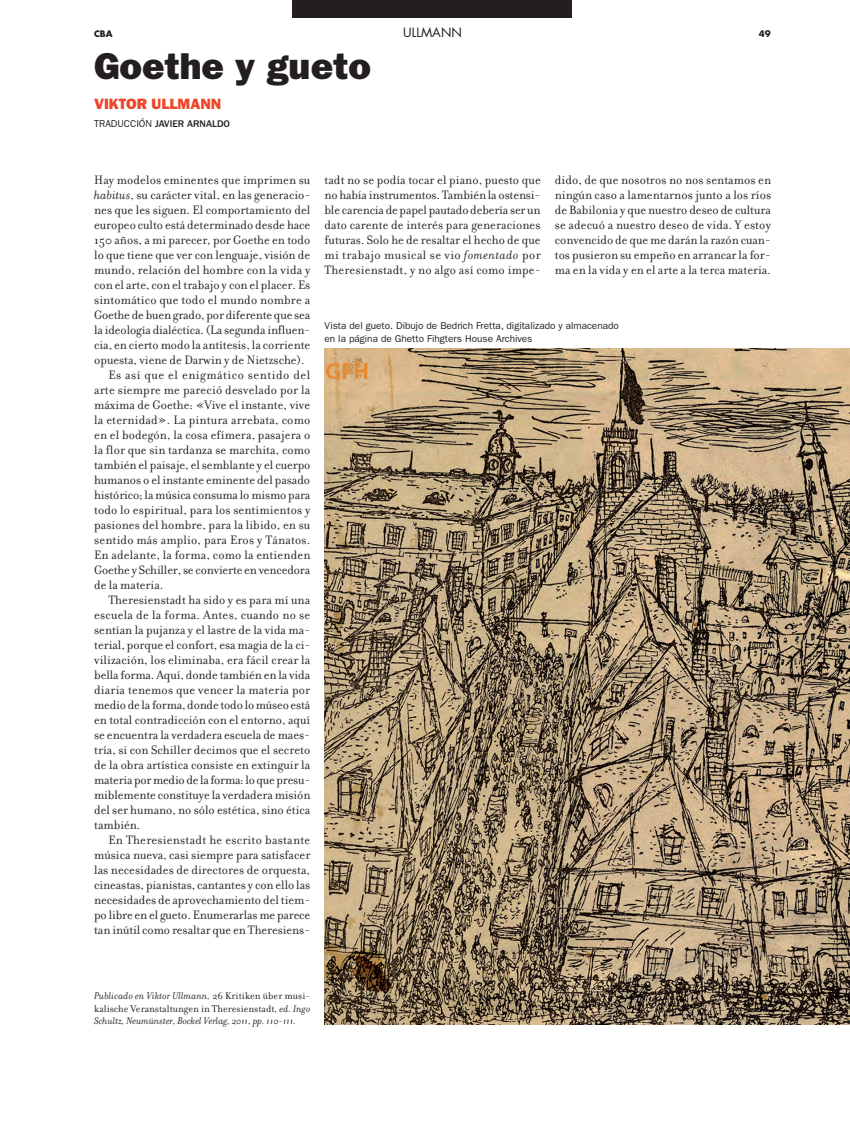
<style>
.page{position:relative;width:850px;height:1134px;background:#fff}
.page>*{position:absolute;margin:0;border:0;box-sizing:border-box;transform-origin:0 0}
.t1{font:37.5px "ITC Franklin Gothic Std Hvy";color:#231f20}
.t2{font:15px "ITC Franklin Gothic Std Hvy";color:#ed472b}
.t3{font:13.12px/15px "Filosofia";color:#231f20;text-align:justify}
.t4{font:13.12px "Filosofia";letter-spacing:.02em;color:#231f20}
.t5{font:13.12px "Filosofia";letter-spacing:.04em;color:#231f20}
.t6{font:12.5px "Futura";color:#231f20}
.t7{font:italic 10.62px/12.5px "Filosofia";letter-spacing:-.005em;color:#231f20;text-align:justify}
.t8{font:10px/12.1px "ITC Franklin Gothic Std";color:#231f20}
.t9{font:500 10px "ITC Franklin Gothic Std";color:#231f20}
.t10{font:700 8.75px "Futura";color:#231f20}
.s1{font-weight:400}
.s2{font-style:italic}
.s3{font-style:normal}
</style>
<div class="page">
<div style="left:292px;top:0;width:280px;height:18px;background:#231f20"></div>
<img style="left:324px;top:349px;width:526px;height:675px">
<p class="t10" style="left:94px;top:28px;width:20px">CBA</p>
<p class="t6" style="left:403px;top:24px;width:60px">ULLMANN</p>
<p class="t10" style="left:759px;top:28px;width:13px">49</p>
<h1 class="t1" style="left:94px;top:44px;width:278px">Goethe y gueto</h1>
<p class="t2" style="left:94px;top:95px;width:129px">Viktor Ullmann</p>
<p class="t8" style="left:94px;top:117px;width:12px">Traducci</p>
<p class="t9" style="left:139px;top:118px;width:93px"><span class="s1">ón</span> JAVIER ARNALDO</p>
<p class="t3" style="left:94px;top:173px;width:218px">Hay modelos eminentes que imprimen su</p>
<p class="t3" style="left:94px;top:188px;width:218px"><span class="s2">habitus</span>, su carácter vital, en las generacio-</p>
<p class="t3" style="left:94px;top:203px;width:218px">nes que les siguen. El comportamiento del</p>
<p class="t3" style="left:94px;top:218px;width:218px">europeo culto está determinado desde hace</p>
<p class="t3" style="left:94px;top:233px;width:218px">150 años, a mi parecer, por Goethe en todo</p>
<p class="t3" style="left:94px;top:248px;width:218px">lo que tiene que ver con lenguaje, visión de</p>
<p class="t3" style="left:94px;top:263px;width:218px">mundo, relación del hombre con la vida y</p>
<p class="t3" style="left:94px;top:278px;width:218px">con el arte, con el trabajo y con el placer. Es</p>
<p class="t3" style="left:94px;top:293px;width:217px">sintomático que todo el mundo nombre a</p>
<p class="t3" style="left:94px;top:308px;width:218px">Goethe de buen grado, por diferente que sea</p>
<p class="t3" style="left:94px;top:323px;width:218px">la ideología dialéctica. (La segunda influen-</p>
<p class="t3" style="left:94px;top:338px;width:218px">cia, en cierto modo la antítesis, la corriente</p>
<p class="t3" style="left:94px;top:353px;width:212px">opuesta, viene de Darwin y de Nietzsche).</p>
<p class="t5" style="left:108px;top:368px;width:203px">Es así que el enigmático sentido del</p>
<p class="t3" style="left:94px;top:383px;width:218px">arte siempre me pareció desvelado por la</p>
<p class="t3" style="left:94px;top:398px;width:218px">máxima de Goethe: «Vive el instante, vive</p>
<p class="t3" style="left:94px;top:413px;width:218px">la eternidad». La pintura arrebata, como</p>
<p class="t3" style="left:94px;top:428px;width:218px">en el bodegón, la cosa efímera, pasajera o</p>
<p class="t3" style="left:94px;top:443px;width:218px">la flor que sin tardanza se marchita, como</p>
<p class="t3" style="left:94px;top:458px;width:218px">también el paisaje, el semblante y el cuerpo</p>
<p class="t3" style="left:94px;top:473px;width:217px">humanos o el instante eminente del pasado</p>
<p class="t3" style="left:94px;top:488px;width:218px">histórico; la música consuma lo mismo para</p>
<p class="t3" style="left:94px;top:503px;width:218px">todo lo espiritual, para los sentimientos y</p>
<p class="t3" style="left:94px;top:518px;width:218px">pasiones del hombre, para la libido, en su</p>
<p class="t3" style="left:94px;top:533px;width:218px">sentido más amplio, para Eros y Tánatos.</p>
<p class="t3" style="left:94px;top:548px;width:218px">En adelante, la forma, como la entienden</p>
<p class="t3" style="left:94px;top:563px;width:218px">Goethe y Schiller, se convierte en vencedora</p>
<p class="t3" style="left:94px;top:578px;width:71px">de la materia.</p>
<p class="t3" style="left:108px;top:593px;width:203px">Theresienstadt ha sido y es para mí una</p>
<p class="t4" style="left:94px;top:608px;width:218px">escuela de la forma. Antes, cuando no se</p>
<p class="t3" style="left:94px;top:623px;width:218px">sentían la pujanza y el lastre de la vida ma-</p>
<p class="t3" style="left:94px;top:638px;width:218px">terial, porque el confort, esa magia de la ci-</p>
<p class="t3" style="left:94px;top:653px;width:218px">vilización, los eliminaba, era fácil crear la</p>
<p class="t3" style="left:94px;top:668px;width:218px">bella forma. Aquí, donde también en la vida</p>
<p class="t3" style="left:94px;top:683px;width:218px">diaria tenemos que vencer la materia por</p>
<p class="t3" style="left:94px;top:698px;width:218px">medio de la forma, donde todo lo múseo está</p>
<p class="t3" style="left:94px;top:713px;width:218px">en total contradicción con el entorno, aquí</p>
<p class="t3" style="left:94px;top:728px;width:217px">se encuentra la verdadera escuela de maes-</p>
<p class="t3" style="left:94px;top:743px;width:218px">tría, si con Schiller decimos que el secreto</p>
<p class="t3" style="left:94px;top:758px;width:218px">de la obra artística consiste en extinguir la</p>
<p class="t3" style="left:94px;top:773px;width:218px">materia por medio de la forma: lo que presu-</p>
<p class="t3" style="left:94px;top:788px;width:218px">miblemente constituye la verdadera misión</p>
<p class="t3" style="left:94px;top:803px;width:218px">del ser humano, no sólo estética, sino ética</p>
<p class="t3" style="left:94px;top:818px;width:48px">también.</p>
<p class="t4" style="left:108px;top:833px;width:203px">En Theresienstadt he escrito bastante</p>
<p class="t3" style="left:94px;top:848px;width:218px">música nueva, casi siempre para satisfacer</p>
<p class="t3" style="left:94px;top:863px;width:217px">las necesidades de directores de orquesta,</p>
<p class="t3" style="left:94px;top:878px;width:218px">cineastas, pianistas, cantantes y con ello las</p>
<p class="t3" style="left:94px;top:893px;width:218px">necesidades de aprovechamiento del tiem-</p>
<p class="t3" style="left:94px;top:908px;width:218px">po libre en el gueto. Enumerarlas me parece</p>
<p class="t3" style="left:94px;top:923px;width:217px">tan inútil como resaltar que en Theresiens-</p>
<p class="t3" style="left:324px;top:173px;width:218px">tadt no se podía tocar el piano, puesto que no había instrumentos. También la ostensi&shy;ble carencia de papel pautado debería ser un dato carente de interés para generaciones futuras. Solo he de resaltar el hecho de que mi trabajo musical se vio <span class="s2">fomentado</span> por Theresienstadt, y no algo así como impe-</p>
<p class="t3" style="left:555px;top:173px;width:218px">dido, de que nosotros no nos sentamos en ningún caso a lamentarnos junto a los ríos de Babilonia y que nuestro deseo de cultura se adecuó a nuestro deseo de vida. Y estoy convencido de que me darán la razón cuan&shy;tos pusieron su empeño en arrancar la for&shy;ma en la vida y en el arte a la terca materia.</p>
<p class="t8" style="left:324px;top:320px;width:296px">Vista del gueto. Dibujo de Bedrich Fretta, digitalizado y almacenado en la página de Ghetto Fihgters House Archives</p>
<p class="t7" style="left:94px;top:990px;width:218px">Publicado en Viktor Ullmann, <span class="s3">26 Kritiken über musi&shy;kalische Veranstaltungen in Theresienstadt</span>, ed. Ingo Schultz, Neumünster, Bockel Verlag, 2011, pp. 110-111.</p>
</div>
